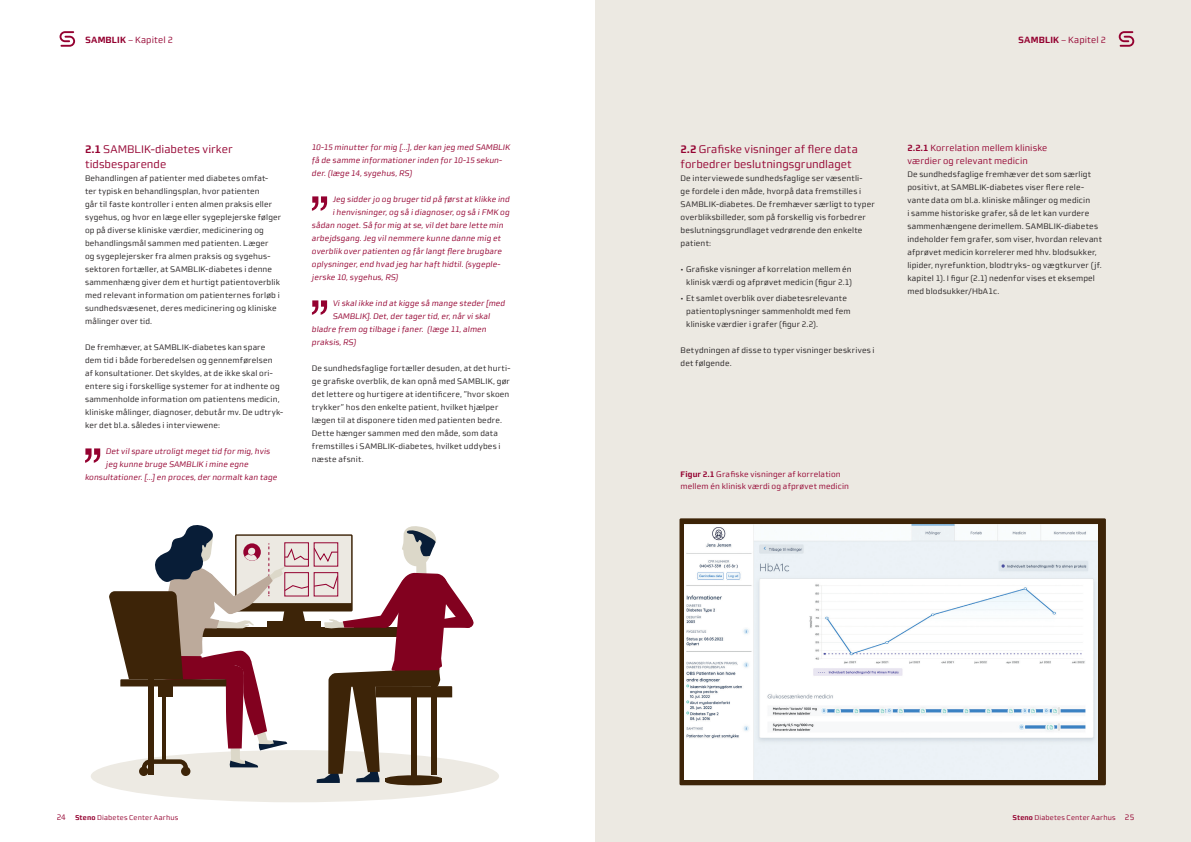
<style>
.page{position:relative;width:1191px;height:842px;background:#fff}
.page>*{position:absolute;margin:0;border:0;box-sizing:border-box;transform-origin:0 0}
.t1{font:11px/15px "midtsans";letter-spacing:.005em;color:#940130}
.t2{font:9px/13px "midtsans";letter-spacing:.01em;color:#940130}
.t3{font:8px/13px "midtsans";letter-spacing:.015em;color:#231f20}
.t4{font:italic 8px/13px "midtsans";letter-spacing:.01em;color:#940130}
.t5{font:8px/12px "midtsans";letter-spacing:.015em;color:#940130}
.t6{font:7px "midtsans";letter-spacing:.025em;color:#940130}
.s1{font-weight:700}
.s2{font-size:8px}
</style>
<div class="page">
<div style="left:91px;top:750px;width:408px;height:52px;background:#edeae3;border-radius:50%"></div>
<div style="left:595px;top:0;width:596px;height:842px;background:#ece9e2"></div>
<svg style="left:85px;top:448px;width:15px;height:15px"></svg>
<svg style="left:312px;top:196px;width:15px;height:15px"></svg>
<svg style="left:312px;top:300px;width:15px;height:15px"></svg>
<div style="left:679px;top:518px;width:427px;height:267px;background:#3d2408"></div>
<img style="left:684px;top:525px;width:413px;height:254px">
<div style="left:386px;top:779px;width:56px;height:6px;background:#3d2408;border-radius:50%"></div>
<svg style="left:109px;top:525px;width:365px;height:258px"></svg>
<svg style="left:60px;top:31px;width:15px;height:16px"></svg>
<svg style="left:1118px;top:31px;width:16px;height:16px"></svg>
<p class="t2" style="left:85px;top:33px;width:89px"><span class="s1">SAMBLIK</span> – Kapitel 2</p>
<p class="t2" style="left:1018px;top:33px;width:89px"><span class="s1">SAMBLIK</span> – Kapitel 2</p>
<p class="t1" style="left:85px;top:141px;width:149px"><span class="s1">2.1</span> SAMBLIK-diabetes virker tidsbesparende</p>
<p class="t3" style="left:85px;top:171px;width:198px">Behandlingen af patienter med diabetes omfat&shy;ter typisk en behandlingsplan, hvor patienten<br>går til faste kontroller i enten almen praksis eller sygehus, og hvor en læge eller sygeplejerske følger op på diverse kliniske værdier, medicinering og behandlingsmål sammen med patienten. Læger<br>og sygeplejersker fra almen praksis og sygehus&shy;sektoren fortæller, at SAMBLIK-diabetes i denne sammenhæng giver dem et hurtigt patientoverblik med relevant information om patienternes forløb i sundhedsvæsenet, deres medicinering og kliniske målinger over tid.</p>
<p class="t3" style="left:85px;top:340px;width:200px">De fremhæver, at SAMBLIK-diabetes kan spare dem tid i både forberedelsen og gennemførelsen<br>af konsultationer. Det skyldes, at de ikke skal ori&shy;entere sig i forskellige systemer for at indhente og sammenholde information om patientens medicin, kliniske målinger, diagnoser, debutår mv. De udtryk&shy;ker det bl.a. således i interviewene:</p>
<p class="t4" style="left:106px;top:444px;width:166px">Det vil spare utroligt meget tid for mig, hvis jeg kunne bruge SAMBLIK i mine egne</p>
<p class="t4" style="left:85px;top:470px;width:194px">konsultationer. […] en proces, der normalt kan tage</p>
<p class="t4" style="left:312px;top:140px;width:200px">10-15 minutter for mig […], der kan jeg med SAMBLIK få de samme informationer inden for 10-15 sekun&shy;der. (læge 14, sygehus, RS)</p>
<p class="t4" style="left:333px;top:192px;width:179px">Jeg sidder jo og bruger tid på først at klikke ind</p>
<p class="t4" style="left:333px;top:205px;width:178px">i henvisninger, og så i diagnoser, og så i FMK og</p>
<p class="t4" style="left:312px;top:218px;width:193px">sådan noget. Så for mig at se, vil det bare lette min</p>
<p class="t4" style="left:312px;top:231px;width:191px">arbejdsgang. Jeg vil nemmere kunne danne mig et</p>
<p class="t4" style="left:312px;top:244px;width:192px">overblik over patienten og får langt flere brugbare</p>
<p class="t4" style="left:312px;top:257px;width:190px">oplysninger, end hvad jeg har haft hidtil. (sygeple-</p>
<p class="t4" style="left:312px;top:270px;width:88px">jerske 10, sygehus, RS)</p>
<p class="t4" style="left:333px;top:296px;width:174px">Vi skal ikke ind at kigge så mange steder [med</p>
<p class="t4" style="left:333px;top:309px;width:159px">SAMBLIK]. Det, der tager tid, er, når vi skal</p>
<p class="t4" style="left:312px;top:322px;width:176px">bladre frem og tilbage i faner. (læge 11, almen</p>
<p class="t4" style="left:312px;top:335px;width:46px">praksis, RS)</p>
<p class="t3" style="left:312px;top:361px;width:200px">De sundhedsfaglige fortæller desuden, at det hurti&shy;ge grafiske overblik, de kan opnå med SAMBLIK, gør det lettere og hurtigere at identificere, ”hvor skoen trykker” hos den enkelte patient, hvilket hjælper lægen til at disponere tiden med patienten bedre.<br>Dette hænger sammen med den måde, som data fremstilles i SAMBLIK-diabetes, hvilket uddybes i næste afsnit.</p>
<p class="t1" style="left:680px;top:141px;width:179px"><span class="s1">2.2</span> Grafiske visninger af flere data forbedrer beslutningsgrundlaget</p>
<p class="t3" style="left:680px;top:171px;width:196px">De interviewede sundhedsfaglige ser væsentli-<br>ge fordele i den måde, hvorpå data fremstilles i SAMBLIK-diabetes. De fremhæver særligt to typer overbliksbilleder, som på forskellig vis forbedrer beslutningsgrundlaget vedrørende den enkelte patient:</p>
<p class="t3" style="left:680px;top:262px;width:173px;text-align:right">• Grafiske visninger af korrelation mellem én klinisk værdi og afprøvet medicin (figur 2.1)</p>
<p class="t3" style="left:686px;top:291px;width:166px;text-indent:-6px">• Et samlet overblik over diabetesrelevante patientoplysninger sammenholdt med fem kliniske værdier i grafer (figur 2.2).</p>
<p class="t3" style="left:680px;top:343px;width:196px">Betydningen af disse to typer visninger beskrives i det følgende.</p>
<p class="t2" style="left:907px;top:141px;width:141px"><span class="s1">2.2.1</span> Korrelation mellem kliniske værdier og relevant medicin</p>
<p class="t3" style="left:907px;top:167px;width:196px">De sundhedsfaglige fremhæver det som særligt positivt, at SAMBLIK-diabetes viser flere rele&shy;vante data om bl.a. kliniske målinger og medicin<br>i samme historiske grafer, så de let kan vurdere sammenhængene derimellem. SAMBLIK-diabetes indeholder fem grafer, som viser, hvordan relevant afprøvet medicin korrelerer med hhv. blodsukker, lipider, nyrefunktion, blodtryks- og vægtkurver (jf. kapitel 1). I figur (2.1) nedenfor vises et eksempel med blodsukker/HbA1c.</p>
<p class="t5" style="left:680px;top:468px;width:170px"><span class="s1">Figur 2.1</span> Grafiske visninger af korrelation mellem én klinisk værdi og afprøvet medicin</p>
<p class="t5" style="left:57px;top:811px;width:11px">24</p>
<p class="t6" style="left:75px;top:814px;width:105px"><span class="s1">Steno</span> Diabetes Center Aarhus</p>
<p class="t6" style="left:1012px;top:814px;width:123px"><span class="s1">Steno</span> Diabetes Center Aarhus <span class="s2">25</span></p>
</div>
